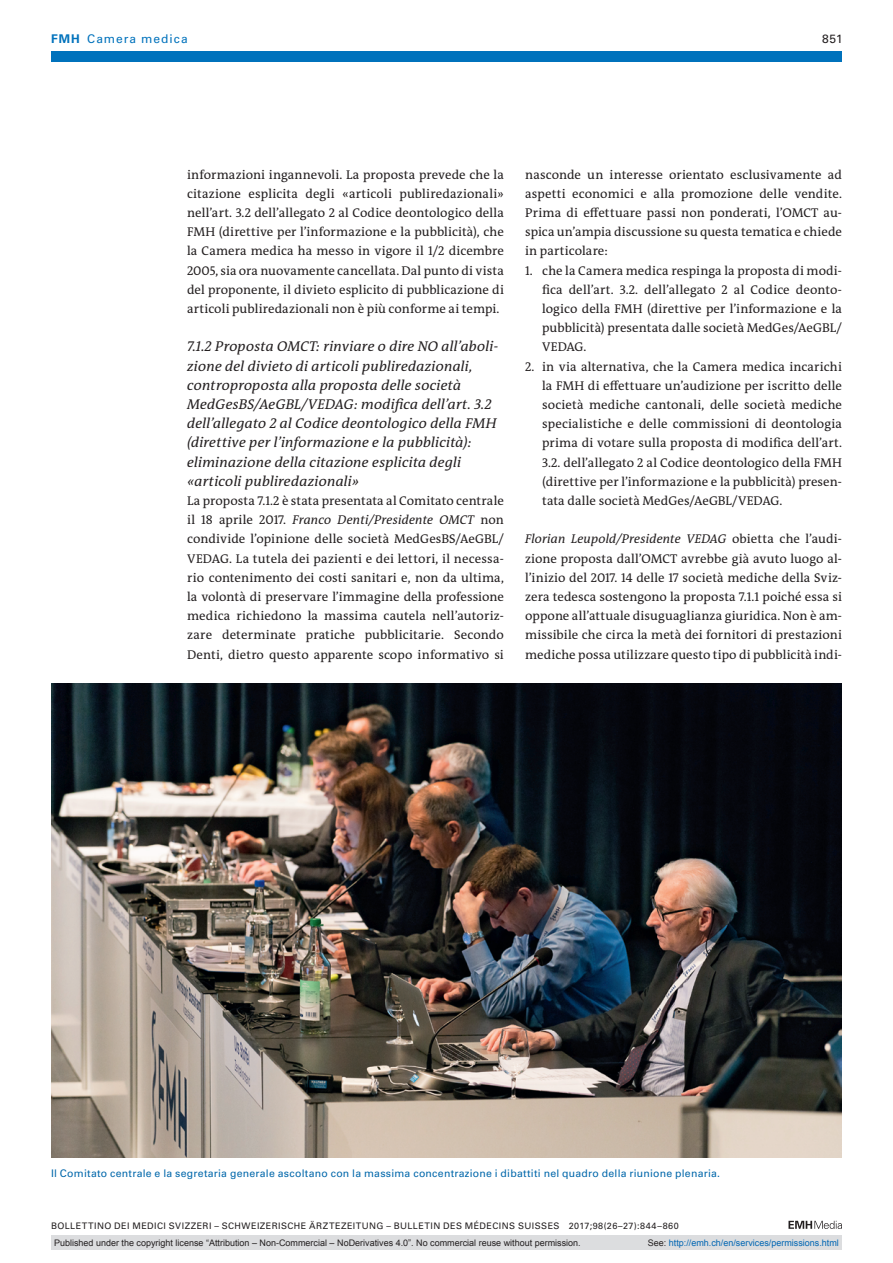
<style>
.page{position:relative;width:893px;height:1263px;background:#fff}
.page>*{position:absolute;margin:0;border:0;box-sizing:border-box;transform-origin:0 0}
.t1{font:italic 14.25px/19.2px "The Antiqua B W5 Plain";letter-spacing:.015em;color:#231f20}
.t2{font:12.75px/19.2px "The Antiqua B W5 Plain";letter-spacing:.005em;color:#231f20;text-align:justify}
.t3{font:12px "Univers LT Std";letter-spacing:.085em;color:#0072bc}
.t4{font:12px "Univers LT Std";color:#231f20}
.t5{font:10.5px "Univers LT Std";letter-spacing:.02em;color:#0067aa}
.t6{font:9px "Arial";color:#231f20}
.t7{font:9px "Univers LT Std";letter-spacing:.05em;color:#231f20}
.t8{font:9px "Arial";color:#0166b3}
.s1{font-weight:700}
.s2{font-style:italic}
.s3{color:#231f20}
</style>
<div class="page">
<svg style="left:788px;top:1221px;width:54px;height:8px"></svg>
<div style="left:51px;top:51px;width:791px;height:11px;background:#0072bc"></div>
<img style="left:51px;top:684px;width:791px;height:474px">
<div style="left:51px;top:1235px;width:791px;height:15px;background:#dcdddf"></div>
<p class="t3" style="left:51px;top:31px;width:138px"><span class="s1">FMH</span> Camera medica</p>
<p class="t4" style="left:822px;top:31px;width:22px">851</p>
<p class="t2" style="left:187px;top:165px;width:318px">informazioni ingannevoli. La proposta prevede che la citazione esplicita degli «articoli publiredazionali» nell’art. 3.2 dell’allegato 2 al Codice deontologico della FMH (direttive per l’informazione e la pubblicità), che la Camera medica ha messo in vigore il 1/2 dicembre 2005, sia ora nuovamente cancellata. Dal punto di vista del proponente, il divieto esplicito di pubblicazione di articoli publiredazionali non è più conforme ai tempi.</p>
<p class="t1" style="left:187px;top:337px;width:313px">7.1.2 Proposta OMCT: rinviare o dire NO all’aboli&shy;zione del divieto di articoli publiredazionali, controproposta alla proposta delle società MedGesBS/AeGBL/VEDAG: modifica dell’art. 3.2 dell’allegato 2 al Codice deontologico della FMH (direttive per l’informazione e la pubblicità): eliminazione della citazione esplicita degli «articoli publiredazionali»</p>
<p class="t2" style="left:187px;top:491px;width:318px">La proposta 7.1.2 è stata presentata al Comitato centrale il 18 aprile 2017. <span class="s2">Franco Denti/Presidente OMCT</span> non condivide l’opinione delle società MedGesBS/AeGBL/ VEDAG. La tutela dei pazienti e dei lettori, il necessa&shy;rio contenimento dei costi sanitari e, non da ultima, la volontà di preservare l’immagine della professione medica richiedono la massima cautela nell’autoriz&shy;zare determinate pratiche pubblicitarie. Secondo Denti, dietro questo apparente scopo informativo si</p>
<p class="t2" style="left:525px;top:165px;width:318px">nasconde un interesse orientato esclusivamente ad aspetti economici e alla promozione delle vendite.<br>Prima di ef-fettuare passi non ponderati, l’OMCT au&shy;spica un’ampia discussione su questa tematica e chiede in particolare:</p>
<p class="t2" style="left:542px;top:261px;width:301px;text-indent:-17px">1. che la Camera medica respinga la proposta di modi&shy;fica dell’art. 3.2. dell’allegato 2 al Codice deonto&shy;logico della FMH (direttive per l’informazione e la pubblicità) presentata dalle società MedGes/AeGBL/ VEDAG.</p>
<p class="t2" style="left:542px;top:357px;width:301px;text-indent:-17px">2. in via alternativa, che la Camera medica incarichi la FMH di effettuare un’audizione per iscritto delle società mediche cantonali, delle società mediche specialistiche e delle commissioni di deontologia prima di votare sulla proposta di modifica dell’art.<br>3.2. dell’allegato 2 al Codice deontologico della FMH (direttive per l’informazione e la pubblicità) presen&shy;tata dalle società MedGes/AeGBL/VEDAG.</p>
<p class="t2" style="left:525px;top:530px;width:318px"><span class="s2">Florian Leupold/Presidente VEDAG</span> obietta che l’audi&shy;zione proposta dall’OMCT avrebbe già avuto luogo al&shy;l’inizio del 2017. 14 delle 17 società mediche della Sviz&shy;zera tedesca sostengono la proposta 7.1.1 poiché essa si oppone all’attuale disuguaglianza giuridica. Non è am&shy;missibile che circa la metà dei fornitori di prestazioni mediche possa utilizzare questo tipo di pubblicità indi-</p>
<p class="t5" style="left:51px;top:1167px;width:671px">Il Comitato centrale e la segretaria generale ascoltano con la massima concentrazione i dibattiti nel quadro della riunione plenaria.</p>
<p class="t7" style="left:51px;top:1220px;width:629px">BOLLETTINO DEI MEDICI SVIZZERI – SCHWEIZERISCHE ÄRZTEZEITUNG – BULLETIN DES MÉDECINS SUISSES 2017;98(26–27):844–860</p>
<p class="t6" style="left:54px;top:1237px;width:528px">Published under the copyright license “Attribution – Non-Commercial – NoDerivatives 4.0”. No commercial reuse without permission.</p>
<p class="t8" style="left:648px;top:1237px;width:193px"><span class="s3">See:</span> http://emh.ch/en/services/permissions.html</p>
</div>
